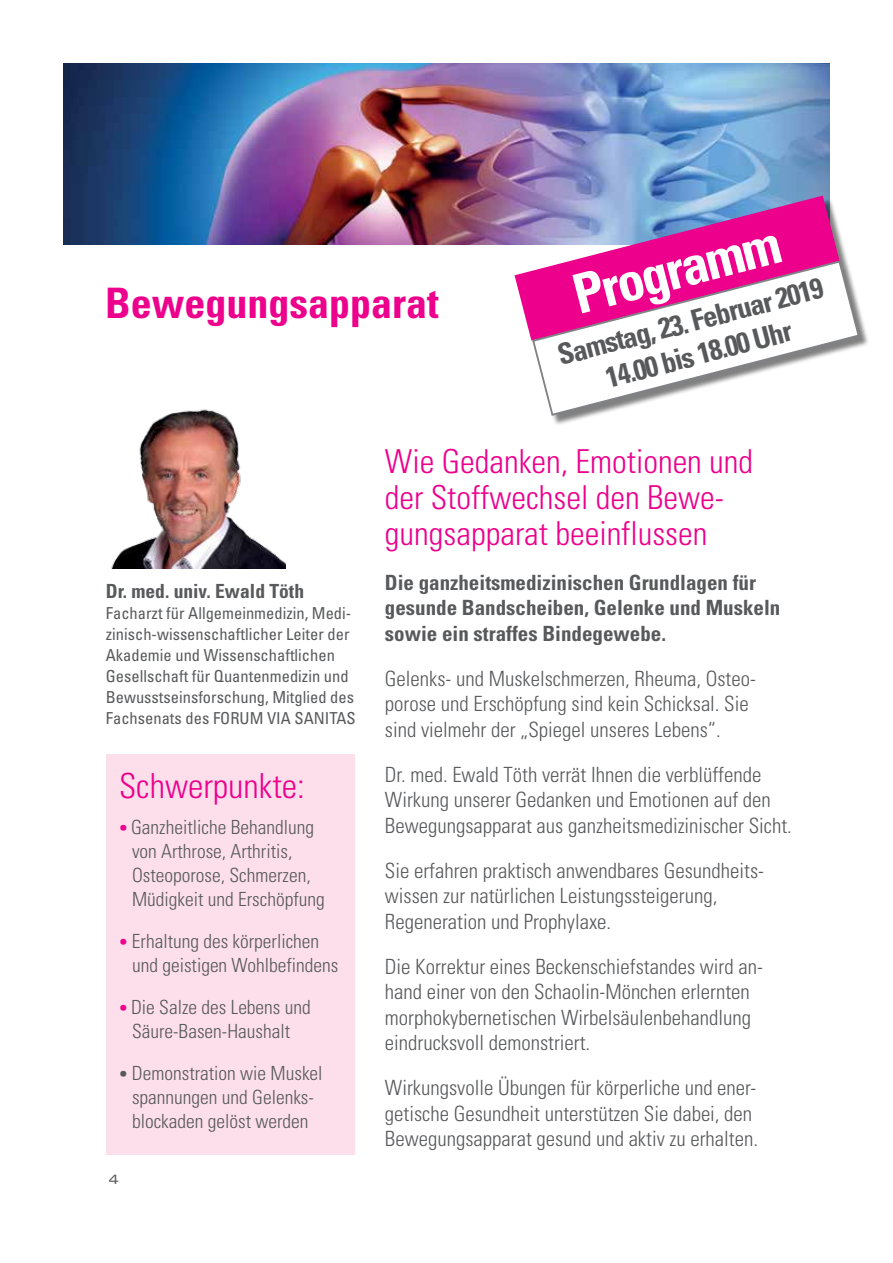
<style>
.page{position:relative;width:893px;height:1263px;background:#fff}
.page>*{position:absolute;margin:0;border:0;box-sizing:border-box;transform-origin:0 0}
.t1{font:700 condensed 54.75px "Univers";color:#fff}
.t2{font:700 condensed 42px "Univers";color:#ec008c}
.t3{font:300 condensed 34.5px "Univers";color:#ec008c}
.t4{font:300 condensed 33px/36px "Univers";color:#ec008c}
.t5{font:700 condensed 28.95px/33.9px "Univers";color:#58595b;text-align:center}
.t6{font:300 condensed 21px/25.5px "Univers";color:#58595b}
.t7{font:700 condensed 21px/25.5px "Univers";color:#58595b}
.t8{font:300 condensed 19.5px/24px "Univers";color:#58595b}
.t9{font:700 condensed 19.5px "Univers";color:#58595b}
.t10{font:condensed 16.5px/21px "Univers";color:#58595b}
.t11{font:expanded 13.5px "Univers";color:#58595b}
.s1{font-family:"Conduit ITC";font-weight:400;font-stretch:normal;color:#ec008c}
.s2{font-family:"Conduit ITC";font-weight:400;font-stretch:normal}
</style>
<div class="page">
<img style="left:64px;top:64px;width:765px;height:180px">
<svg style="left:514px;top:196px;width:326px;height:143px;background:#be6ab9"></svg>
<div style="left:534px;top:262px;width:336px;height:164px;background:#000;opacity:.5"></div>
<svg style="left:531px;top:259px;width:330px;height:158px"></svg>
<img style="left:111px;top:409px;width:175px;height:160px">
<div style="left:106px;top:755px;width:249px;height:400px;background:#fcdfeb"></div>
<h2 class="t2" style="left:105px;top:278px;width:335px">Bewegungsapparat</h2>
<h1 class="t1" style="left:566px;top:262px;width:214px;rotate:-14deg">Programm</h1>
<h3 class="t5" style="left:554px;top:338px;width:274px;rotate:-14deg">Samstag, 23. Februar 2019<br>14.00 bis 18.00 Uhr</h3>
<p class="t9" style="left:106px;top:579px;width:200px">Dr. med. univ. Ewald Töth</p>
<p class="t10" style="left:106px;top:602px;width:251px">Facharzt für Allgemeinmedizin, Medi&shy;zinisch-wissenschaftlicher Leiter der Akademie und Wissenschaftlichen Gesellschaft für Quantenmedizin und Bewusstseinsforschung, Mitglied des Fachsenats des FORUM VIA SANITAS</p>
<h3 class="t3" style="left:119px;top:765px;width:187px">Schwerpunkte:</h3>
<p class="t8" style="left:132px;top:815px;width:194px;text-indent:-13px"><span class="s1">•</span> Ganzheitliche Behandlung von Arthrose, Arthritis,<br>Osteoporose, Schmerzen,<br>Müdigkeit und Erschöpfung</p>
<p class="t8" style="left:132px;top:929px;width:208px;text-indent:-13px"><span class="s1">•</span> Erhaltung des körperlichen und geistigen Wohlbefindens</p>
<p class="t8" style="left:119px;top:995px;width:193px;text-align:center"><span class="s1">•</span> Die Salze des Lebens und<br>Säure-Basen-Haushalt</p>
<p class="t8" style="left:119px;top:1061px;width:205px;text-align:center"><span class="s2">•</span> Demonstration wie Muskel spannungen und Gelenks&shy;blockaden gelöst werden</p>
<p class="t11" style="left:109px;top:1172px;width:11px">4</p>
<h3 class="t4" style="left:385px;top:443px;width:370px">Wie Gedanken, Emotionen und der Stoffwechsel den Bewe&shy;gungsapparat beeinflussen</h3>
<p class="t7" style="left:385px;top:569px;width:397px">Die ganzheitsmedizinischen Grundlagen für gesunde Bandscheiben, Gelenke und Muskeln sowie ein straffes Bindegewebe.</p>
<p class="t6" style="left:385px;top:665px;width:372px">Gelenks- und Muskelschmerzen, Rheuma, Osteo&shy;porose und Erschöpfung sind kein Schicksal. Sie sind vielmehr der „Spiegel unseres Lebens“.</p>
<p class="t6" style="left:385px;top:761px;width:408px">Dr. med. Ewald Töth verrät Ihnen die verblüffende<br>Wirkung unserer Gedanken und Emotionen auf den<br>Bewegungsapparat aus ganzheitsmedizinischer Sicht.</p>
<p class="t6" style="left:385px;top:857px;width:380px">Sie erfahren praktisch anwendbares Gesundheits&shy;wissen zur natürlichen Leistungssteigerung,<br>Regeneration und Prophylaxe.</p>
<p class="t6" style="left:385px;top:953px;width:379px">Die Korrektur eines Beckenschiefstandes wird an&shy;hand einer von den Schaolin-Mönchen erlernten morphokybernetischen Wirbelsäulenbehandlung eindrucksvoll demonstriert.</p>
<p class="t6" style="left:385px;top:1075px;width:375px">Wirkungsvolle Übungen für körperliche und ener&shy;getische Gesundheit unterstützen Sie dabei, den<br>Bewegungsapparat gesund und aktiv zu erhalten.</p>
</div>
